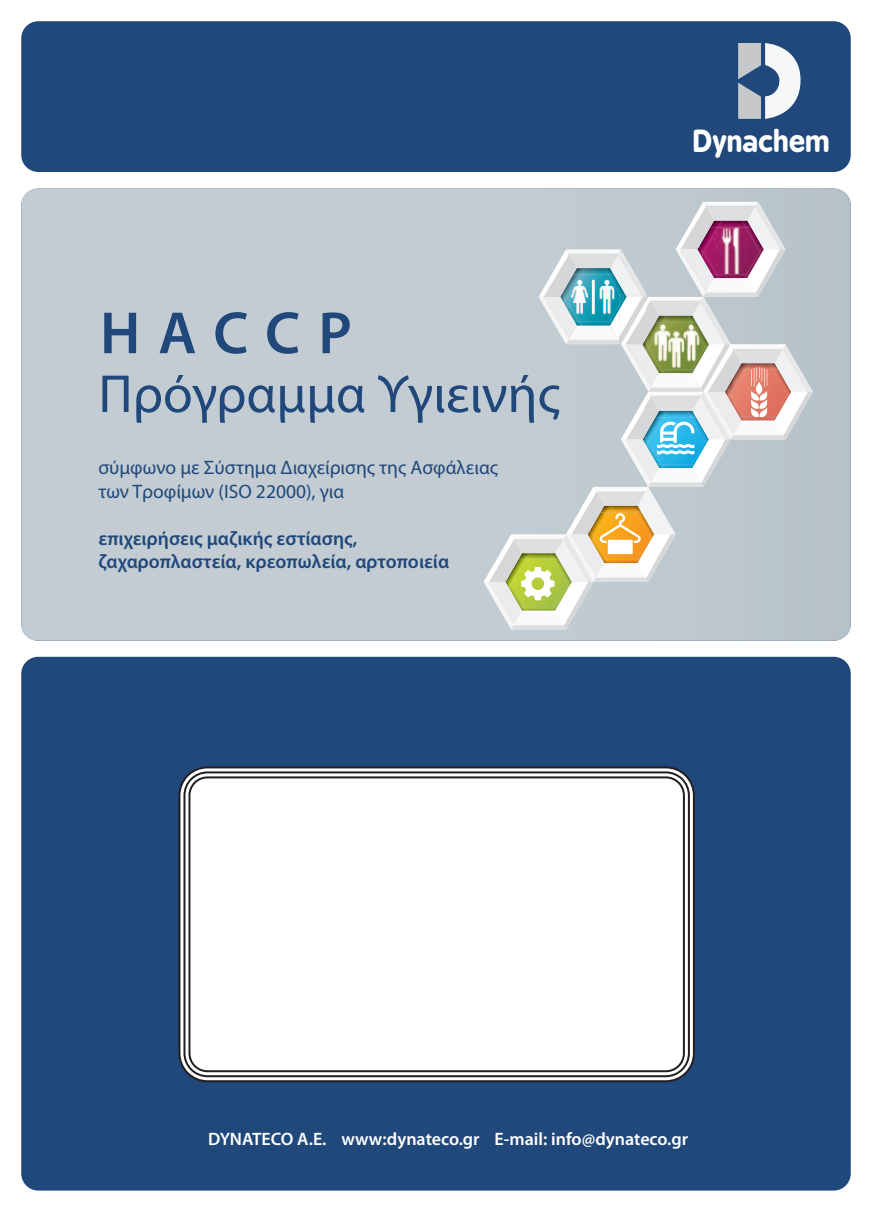
<style>
.page{position:relative;width:872px;height:1212px;background:#fff}
.page>*{position:absolute;margin:0;border:0;box-sizing:border-box;transform-origin:0 0}
.t1{font:600 60px "Myriad Pro";letter-spacing:.29em;color:#20487b}
.t2{font:54px "Myriad Pro";color:#20487b}
.t3{font:700 28.95px "B Preplay";color:#fff}
.t4{font:19.5px/23.4px "Myriad Pro";color:#20487b}
.t5{font:600 19.5px/23.4px "Myriad Pro";color:#20487b}
.t6{font:600 18px "Myriad Pro";color:#fff}
</style>
<div class="page">
<div style="left:21px;top:189px;width:829px;height:452px;background:#c2ccd2;border-radius:17px"></div>
<div style="left:21px;top:657px;width:829px;height:533px;background:#20487b;border-radius:17px"></div>
<svg style="left:178px;top:766px;width:517px;height:317px;background:#767c86"></svg>
<svg style="left:182px;top:770px;width:509px;height:308px;background:#a2a1a3"></svg>
<div style="left:187px;top:775px;width:499px;height:298px;background:#fff"></div>
<div style="left:21px;top:21px;width:829px;height:151px;background:#20487b;border-radius:17px"></div>
<svg style="left:484px;top:202px;width:329px;height:427px"></svg>
<svg style="left:738px;top:43px;width:62px;height:76px"></svg>
<h1 class="t1" style="left:100px;top:310px;width:253px">HACCP</h1>
<h2 class="t2" style="left:98px;top:374px;width:463px">Πρόγραμμα Υγιεινής</h2>
<p class="t4" style="left:98px;top:458px;width:401px">σύμφωνο με Σύστημα Διαχείρισης της Ασφάλειας των Τροφίμων (ISO 22000), για</p>
<p class="t5" style="left:98px;top:528px;width:352px">επιχειρήσεις μαζικής εστίασης, ζαχαροπλαστεία, κρεοπωλεία, αρτοποιεία</p>
<h3 class="t3" style="left:693px;top:129px;width:138px">Dynachem</h3>
<p class="t6" style="left:208px;top:1132px;width:481px">DYNATECO A.E. www:dynateco.gr E-mail: info@dynateco.gr</p>
</div>
